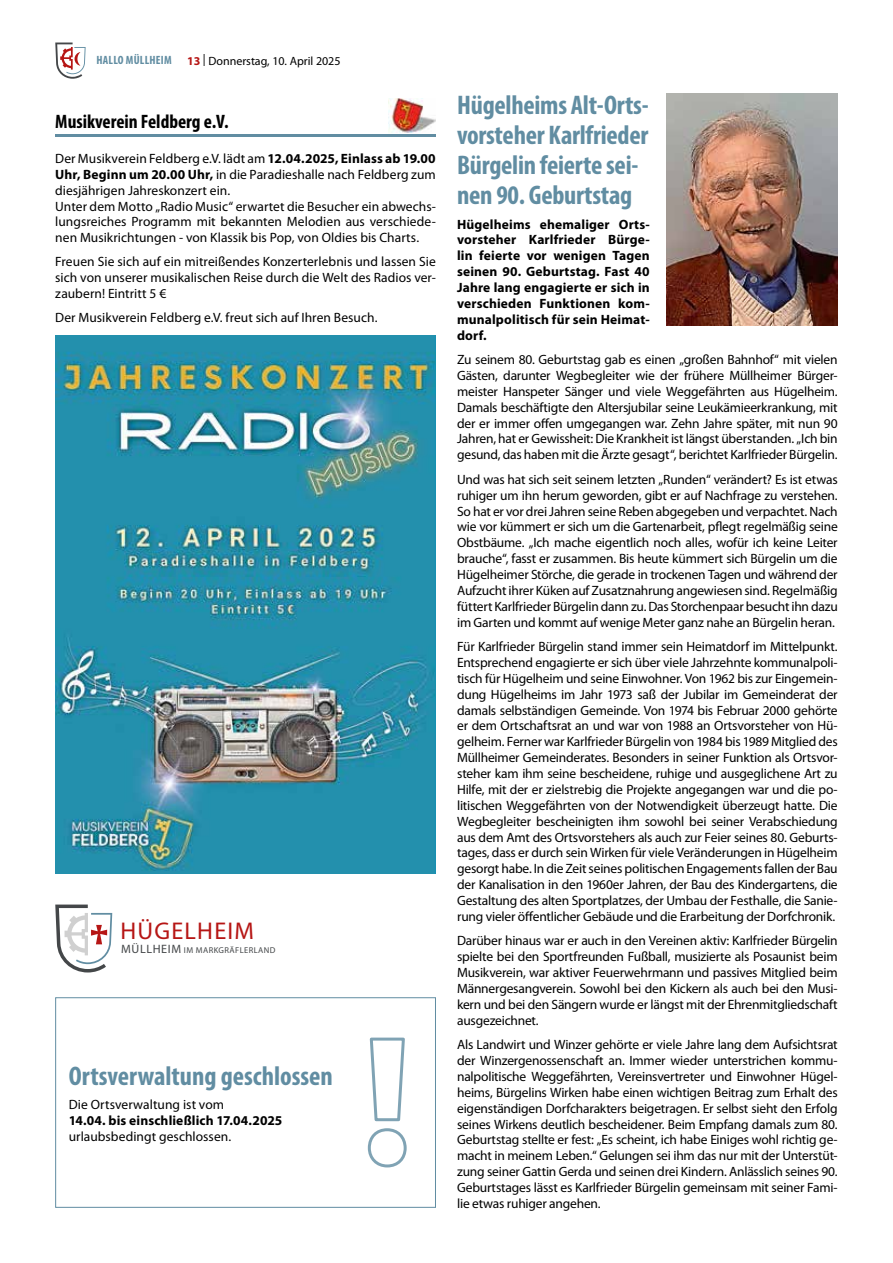
<style>
.page{position:relative;width:893px;height:1263px;background:#fff}
.page>*{position:absolute;margin:0;border:0;box-sizing:border-box;transform-origin:0 0}
.t1{font:700 condensed 27px/30.2px "Myriad Pro";letter-spacing:-.01em;color:#618da2}
.t2{font:24.3px "Myriad Pro";letter-spacing:.05em;color:#b61615}
.t3{font:700 condensed 19.5px "Myriad Pro";color:#000}
.t4{font:13.5px/15.9px "Myriad Pro";color:#000;text-align:justify}
.t5{font:700 13.5px/15.9px "Myriad Pro";letter-spacing:.01em;color:#000;text-align:justify}
.t6{font:12px "Myriad Pro";color:#000}
.t7{font:700 condensed 12px "Myriad Pro";letter-spacing:.02em;color:#618da2}
.t8{font:8.55px "Myriad Pro";letter-spacing:.05em;color:#444749}
.s1{font-weight:700;color:#b61615}
.s2{font-weight:700}
.s3{font-size:12.15px}
</style>
<div class="page">
<svg style="left:55px;top:43px;width:31px;height:36px"></svg>
<hr style="left:55px;top:134px;width:381px;height:2px;background:#618da2">
<img style="left:388px;top:98px;width:48px;height:35px">
<img style="left:55px;top:335px;width:381px;height:538px">
<svg style="left:55px;top:904px;width:57px;height:68px"></svg>
<img style="left:667px;top:94px;width:171px;height:231px">
<div style="left:55px;top:997px;width:381px;height:211px;border:1px solid #618da2"></div>
<svg style="left:367px;top:1037px;width:40px;height:131px"></svg>
<p class="t7" style="left:96px;top:52px;width:77px">HALLO MÜLLHEIM</p>
<p class="t6" style="left:187px;top:54px;width:155px"><span class="s1">13</span> | Donnerstag, 10. April 2025</p>
<h3 class="t3" style="left:55px;top:109px;width:175px">Musikverein Feldberg e.V.</h3>
<p class="t4" style="left:55px;top:151px;width:382px;text-align:left">Der Musikverein Feldberg e.V. lädt am <span class="s2">12.04.2025, Einlass ab 19.00<br>Uhr, Beginn um 20.00 Uhr,</span> in die Paradieshalle nach Feldberg zum diesjährigen Jahreskonzert ein.<br>Unter dem Motto „Radio Music“ erwartet die Besucher ein abwechs&shy;lungsreiches Programm mit bekannten Melodien aus verschiede&shy;nen Musikrichtungen - von Klassik bis Pop, von Oldies bis Charts.</p>
<p class="t4" style="left:55px;top:254px;width:382px">Freuen Sie sich auf ein mitreißendes Konzerterlebnis und lassen Sie sich von unserer musikalischen Reise durch die Welt des Radios ver&shy;zaubern! Eintritt 5 €</p>
<p class="t4" style="left:55px;top:310px;width:324px">Der Musikverein Feldberg e.V. freut sich auf Ihren Besuch.</p>
<h2 class="t2" style="left:121px;top:916px;width:135px">HÜGELHEIM</h2>
<p class="t8" style="left:121px;top:945px;width:156px"><span class="s3">MÜLLHEIM</span> IM MARKGRÄFLERLAND</p>
<h1 class="t1" style="left:69px;top:1060px;width:266px">Ortsverwaltung geschlossen</h1>
<p class="t4" style="left:69px;top:1097px;width:157px">Die Ortsverwaltung ist vom</p>
<p class="t5" style="left:69px;top:1112px;width:215px">14.04. bis einschließlich 17.04.2025</p>
<p class="t4" style="left:69px;top:1128px;width:164px">urlaubsbedingt geschlossen.</p>
<h1 class="t1" style="left:457px;top:89px;width:193px">Hügelheims Alt-Orts&shy;vorsteher Karlfrieder<br>Bürgelin feierte sei&shy;nen 90. Geburtstag</h1>
<p class="t5" style="left:457px;top:216px;width:194px">Hügelheims ehemaliger Orts&shy;vorsteher Karlfrieder Bürge&shy;lin feierte vor wenigen Tagen seinen 90. Geburtstag. Fast 40<br>Jahre lang engagierte er sich in verschieden Funktionen kom&shy;munalpolitisch für sein Heimat&shy;dorf.</p>
<p class="t4" style="left:457px;top:352px;width:382px">Zu seinem 80. Geburtstag gab es einen „großen Bahnhof“ mit vielen Gästen, darunter Wegbegleiter wie der frühere Müllheimer Bürger&shy;meister Hanspeter Sänger und viele Weggefährten aus Hügelheim.<br>Damals beschäftigte den Altersjubilar seine Leukämieerkrankung, mit der er immer offen umgegangen war. Zehn Jahre später, mit nun 90<br>Jahren, hat er Gewissheit: Die Krankheit ist längst überstanden. „Ich bin gesund, das haben mit die Ärzte gesagt“, berichtet Karlfrieder Bürgelin.</p>
<p class="t4" style="left:457px;top:471px;width:382px">Und was hat sich seit seinem letzten „Runden“ verändert? Es ist etwas ruhiger um ihn herum geworden, gibt er auf Nachfrage zu verstehen.<br>So hat er vor drei Jahren seine Reben abgegeben und verpachtet. Nach wie vor kümmert er sich um die Gartenarbeit, pflegt regelmäßig seine Obstbäume. „Ich mache eigentlich noch alles, wofür ich keine Leiter brauche“, fasst er zusammen. Bis heute kümmert sich Bürgelin um die Hügelheimer Störche, die gerade in trockenen Tagen und während der Aufzucht ihrer Küken auf Zusatznahrung angewiesen sind. Regelmäßig füttert Karlfrieder Bürgelin dann zu. Das Storchenpaar besucht ihn dazu im Garten und kommt auf wenige Meter ganz nahe an Bürgelin heran.</p>
<p class="t4" style="left:457px;top:639px;width:382px">Für Karlfrieder Bürgelin stand immer sein Heimatdorf im Mittelpunkt.<br>Entsprechend engagierte er sich über viele Jahrzehnte kommunalpoli&shy;tisch für Hügelheim und seine Einwohner. Von 1962 bis zur Eingemein&shy;dung Hügelheims im Jahr 1973 saß der Jubilar im Gemeinderat der damals selbständigen Gemeinde. Von 1974 bis Februar 2000 gehörte er dem Ortschaftsrat an und war von 1988 an Ortsvorsteher von Hü&shy;gelheim. Ferner war Karlfrieder Bürgelin von 1984 bis 1989 Mitglied des Müllheimer Gemeinderates. Besonders in seiner Funktion als Ortsvor&shy;steher kam ihm seine bescheidene, ruhige und ausgeglichene Art zu Hilfe, mit der er zielstrebig die Projekte angegangen war und die po&shy;litischen Weggefährten von der Notwendigkeit überzeugt hatte. Die Wegbegleiter bescheinigten ihm sowohl bei seiner Verabschiedung aus dem Amt des Ortsvorstehers als auch zur Feier seines 80. Geburts&shy;tages, dass er durch sein Wirken für viele Veränderungen in Hügelheim gesorgt habe. In die Zeit seines politischen Engagements fallen der Bau der Kanalisation in den 1960er Jahren, der Bau des Kindergartens, die Gestaltung des alten Sportplatzes, der Umbau der Festhalle, die Sanie&shy;rung vieler öffentlicher Gebäude und die Erarbeitung der Dorfchronik.</p>
<p class="t4" style="left:457px;top:933px;width:382px">Darüber hinaus war er auch in den Vereinen aktiv: Karlfrieder Bürgelin spielte bei den Sportfreunden Fußball, musizierte als Posaunist beim Musikverein, war aktiver Feuerwehrmann und passives Mitglied beim Männergesangverein. Sowohl bei den Kickern als auch bei den Musi&shy;kern und bei den Sängern wurde er längst mit der Ehrenmitgliedschaft ausgezeichnet.</p>
<p class="t4" style="left:457px;top:1037px;width:382px">Als Landwirt und Winzer gehörte er viele Jahre lang dem Aufsichtsrat der Winzergenossenschaft an. Immer wieder unterstrichen kommu&shy;nalpolitische Weggefährten, Vereinsvertreter und Einwohner Hügel&shy;heims, Bürgelins Wirken habe einen wichtigen Beitrag zum Erhalt des eigenständigen Dorfcharakters beigetragen. Er selbst sieht den Erfolg seines Wirkens deutlich bescheidener. Beim Empfang damals zum 80.<br>Geburtstag stellte er fest: „Es scheint, ich habe Einiges wohl richtig ge&shy;macht in meinem Leben.“ Gelungen sei ihm das nur mit der Unterstüt&shy;zung seiner Gattin Gerda und seinen drei Kindern. Anlässlich seines 90.<br>Geburtstages lässt es Karlfrieder Bürgelin gemeinsam mit seiner Fami&shy;lie etwas ruhiger angehen.</p>
</div>
